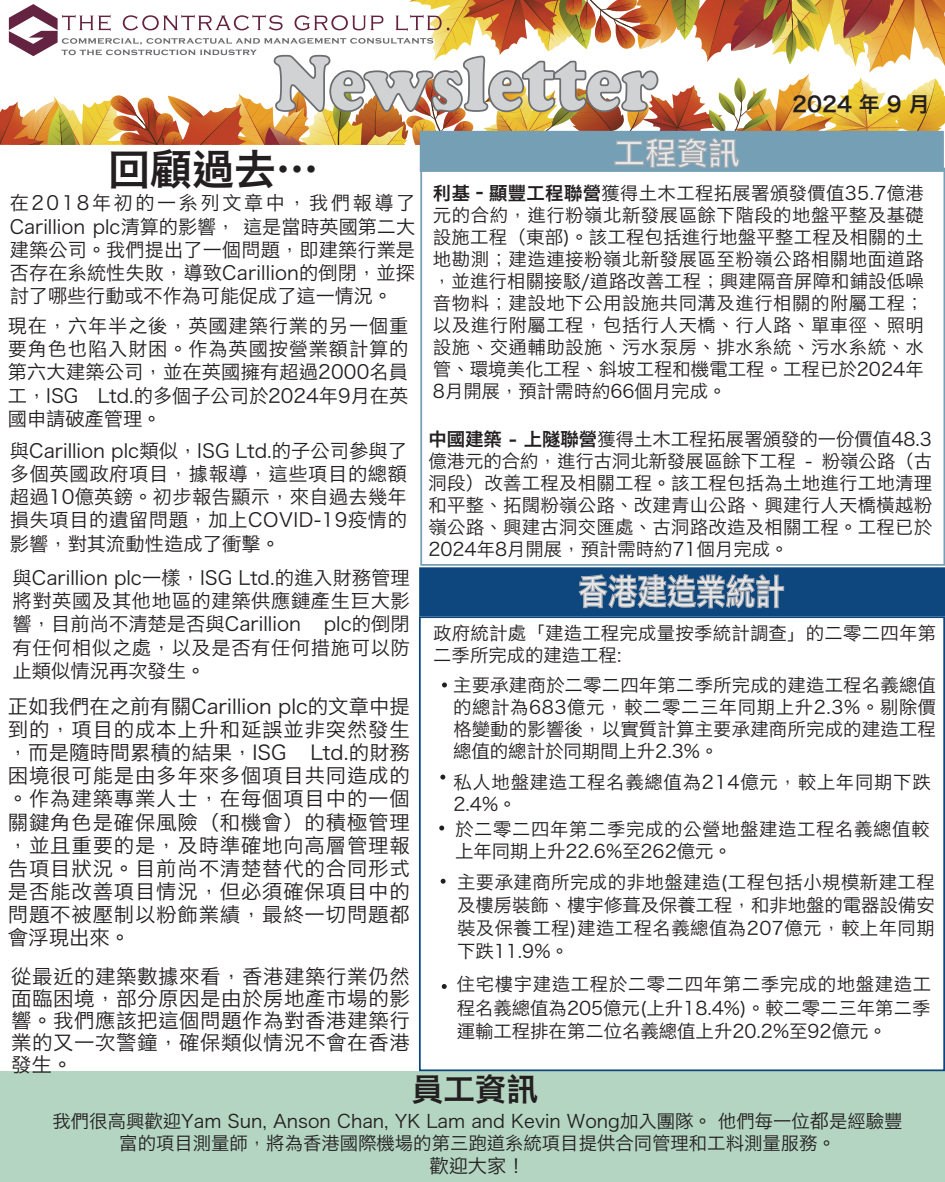
<style>
.page{position:relative;width:945px;height:1182px;background:#fff}
.page>*{position:absolute;margin:0;border:0;box-sizing:border-box;transform-origin:0 0}
.t1{font:900 80.5px "Cooper";letter-spacing:-.01em;color:#d1d2d4;scale:.85 1}
.t2{font:42px "Hiragino Sans TC W6";color:#231f20}
.t3{font:35.44px "Hiragino Sans TC W6";color:#e6e7e9;scale:.83 1}
.t4{font:31.5px "Hiragino Sans TC W6";color:#231f20}
.t5{font:31.5px "Hiragino Sans TC W6";color:#e6e7e9}
.t6{font:21px "Hiragino Sans TC W6";color:#231f20}
.t7{font:20.12px/23.1px "Hiragino Sans TC W3";letter-spacing:.025em;color:#231f20;text-align:justify}
.t8{font:19.25px/23.1px "Hiragino Sans TC W3";letter-spacing:.01em;color:#231f20;text-align:justify}
.t9{font:18.38px/22.1px "Hiragino Sans TC W3";color:#231f20;text-align:justify}
.t10{font:18.38px/22.1px "Hiragino Sans TC W3";letter-spacing:.035em;color:#231f20}
.t11{font:18.38px/22.1px "Hiragino Sans TC W3";letter-spacing:.04em;color:#231f20}
.s1{font-family:"Hiragino Sans TC W6"}
.s2{font-size:19.25px}
</style>
<div class="page">
<div style="left:420px;top:568px;width:524px;height:47px;background:#0d477e"></div>
<div style="left:419px;top:567px;width:526px;height:49px;border:2px solid #0d477e"></div>
<div style="left:419px;top:616px;width:526px;height:455px;border:2px solid #0d477e"></div>
<div style="left:0;top:1070px;width:945px;height:111px;background:#b4d5c2"></div>
<div style="left:420px;top:131px;width:524px;height:41px;background:#80a7ba"></div>
<div style="left:420px;top:168px;width:525px;height:397px;border:2px solid #759fb4"></div>
<svg style="left:0;top:0;width:945px;height:169px"></svg>
<svg style="left:578px;top:562px;width:207px;height:47px"></svg>
<svg style="left:442px;top:682px;width:5px;height:5px"></svg>
<svg style="left:439px;top:825px;width:5px;height:5px"></svg>
<svg style="left:440px;top:774px;width:5px;height:5px"></svg>
<svg style="left:441px;top:878px;width:5px;height:5px"></svg>
<svg style="left:442px;top:984px;width:5px;height:4px"></svg>
<h1 class="t1" style="left:274px;top:36px;width:454px">Newsletter</h1>
<h3 class="t5" style="left:614px;top:127px;width:127px">工程資訊</h3>
<p class="t9" style="left:433px;top:180px;width:493px"><span class="s1">利基–顯豐工程聯營</span>獲得土木工程拓展署頒發價值35.7億港元的合約，進行粉嶺北新發展區餘下階段的地盤平整及基礎設施工程（東部)。該工程包括進行地盤平整工程及相關的土地勘測；建造連接粉嶺北新發展區至粉嶺公路相關地面道路，並進行相關接駁/道路改善工程；興建隔音屏障和鋪設低噪音物料；建設地下公用設施共同溝及進行相關的附屬工程；以及進行附屬工程，包括行人天橋、行人路、單車徑、照明設施、交通輔助設施、污水泵房、排水系統、污水系統、水管、環境美化工程、斜坡工程和機電工程。工程已於2024年8月開展，預計需時約66個月完成。</p>
<p class="t9" style="left:428px;top:426px;width:505px"><span class="s1">中國建築 - 上隧聯營</span>獲得土木工程拓展署頒發的一份價值48.3億港元的合約，進行古洞北新發展區餘下工程 - 粉嶺公路（古洞段）改善工程及相關工程。該工程包括為土地進行工地清理和平整、拓闊粉嶺公路、改建青山公路、興建行人天橋橫越粉嶺公路、興建古洞交匯處、古洞路改造及相關工程。工程已於2024年8月開展，預計需時約71個月完成。</p>
<p class="t6" style="left:792px;top:86px;width:139px">2024 年 9 月</p>
<h2 class="t2" style="left:108px;top:134px;width:212px">回顧過去⋯</h2>
<p class="t8" style="left:10px;top:190px;width:407px">在2018年初的一系列文章中，我們報導了Carillion plc清算的影響， 這是當時英國第二大建築公司。我們提出了一個問題，即建築行業是否存在系統性失敗，導致Carillion的倒閉，並探討了哪些行動或不作為可能促成了這一情況。</p>
<p class="t8" style="left:8px;top:313px;width:402px">現在，六年半之後，英國建築行業的另一個重要角色也陷入財困。作為英國按營業額計算的第六大建築公司，並在英國擁有超過2000名員工，ISG Ltd.的多個子公司於2024年9月在英國申請破產管理。</p>
<p class="t8" style="left:10px;top:437px;width:399px">與Carillion plc類似，ISG Ltd.的子公司參與了多個英國政府項目，據報導，這些項目的總額超過10億英鎊。初步報告顯示，來自過去幾年損失項目的遺留問題，加上COVID-19疫情的影響，對其流動性造成了衝擊。</p>
<p class="t8" style="left:13px;top:565px;width:399px">與Carillion plc一樣，ISG Ltd.的進入財務管理將對英國及其他地區的建築供應鏈產生巨大影響，目前尚不清楚是否與Carillion plc的倒閉有任何相似之處，以及是否有任何措施可以防止類似情況再次發生。</p>
<p class="t7" style="left:8px;top:693px;width:403px">正如我們在之前有關Carillion plc的文章中提到的，項目的成本上升和延誤並非突然發生，而是隨時間累積的結果，ISG Ltd.的財務困境很可能是由多年來多個項目共同造成的。作為建築專業人士，在每個項目中的一個關鍵角色是確保風險（和機會）的積極管理，並且重要的是，及時準確地向高層管理報告項目狀況。目前尚不清楚替代的合同形式是否能改善項目情況，但必須確保項目中的問題不被壓制以粉飾業績，最終一切問題都會浮現出來。</p>
<p class="t7" style="left:11px;top:964px;width:400px;line-height:21.9px">從最近的建築數據來看，香港建築行業仍然面臨困境，部分原因是由於房地產市場的影響。我們應該把這個問題作為對香港建築行業的又一次警鐘，確保類似情況不會在香港發生。</p>
<h3 class="t3" style="left:578px;top:562px;width:250px">香港建造業統計</h3>
<p class="t9" style="left:433px;top:620px;width:504px">政府統計處「建造工程完成量按季統計調查」的二零二四年第二季所完成的建造工程:</p>
<p class="t9" style="left:453px;top:672px;width:485px">主要承建商於二零二四年第二季所完成的建造工程名義總值的總計為683億元，較二零二三年同期上升2.3%。剔除價格變動的影響後，以實質計算主要承建商所完成的建造工程總值的總計於同期間上升2.3%。</p>
<p class="t11" style="left:453px;top:769px;width:479px">私人地盤建造工程名義總值為214億元，較上年同期下跌<br>2.4%。</p>
<p class="t10" style="left:455px;top:816px;width:476px">於二零二四年第二季完成的公營地盤建造工程名義總值較上年同期上升22.6%至262億元。</p>
<p class="t9" style="left:457px;top:868px;width:479px;line-height:23.1px">主要承建商所完成的非地盤建造(工程包括小規模新建工程及樓房裝飾、樓宇修葺及保養工程，和非地盤的電器設備安裝及保養工程)建造工程名義總值為207億元，較上年同期下跌11.9%。</p>
<p class="t9" style="left:457px;top:971px;width:476px;line-height:23.1px">住宅樓宇建造工程於二零二四年第二季完成的地盤建造工程名義總值為205億元(上升18.4%)。較二零二三年第二季運輸工程排在第二位名義總值上升20.2%至92億元。</p>
<h3 class="t4" style="left:412px;top:1062px;width:127px">員工資訊</h3>
<p class="t9" style="left:53px;top:1108px;width:852px;text-align:center">我們很高興歡迎Yam Sun, Anson Chan, YK Lam and Kevin Wong加入團隊。 他們每一位<span class="s2">都</span>是經驗豐富的項目測量師，將為香港國際機場的第三跑道系統項目提供合同管理和工料測量服務。</p>
<p class="t8" style="left:429px;top:1152px;width:98px">歡迎大家！</p>
</div>
